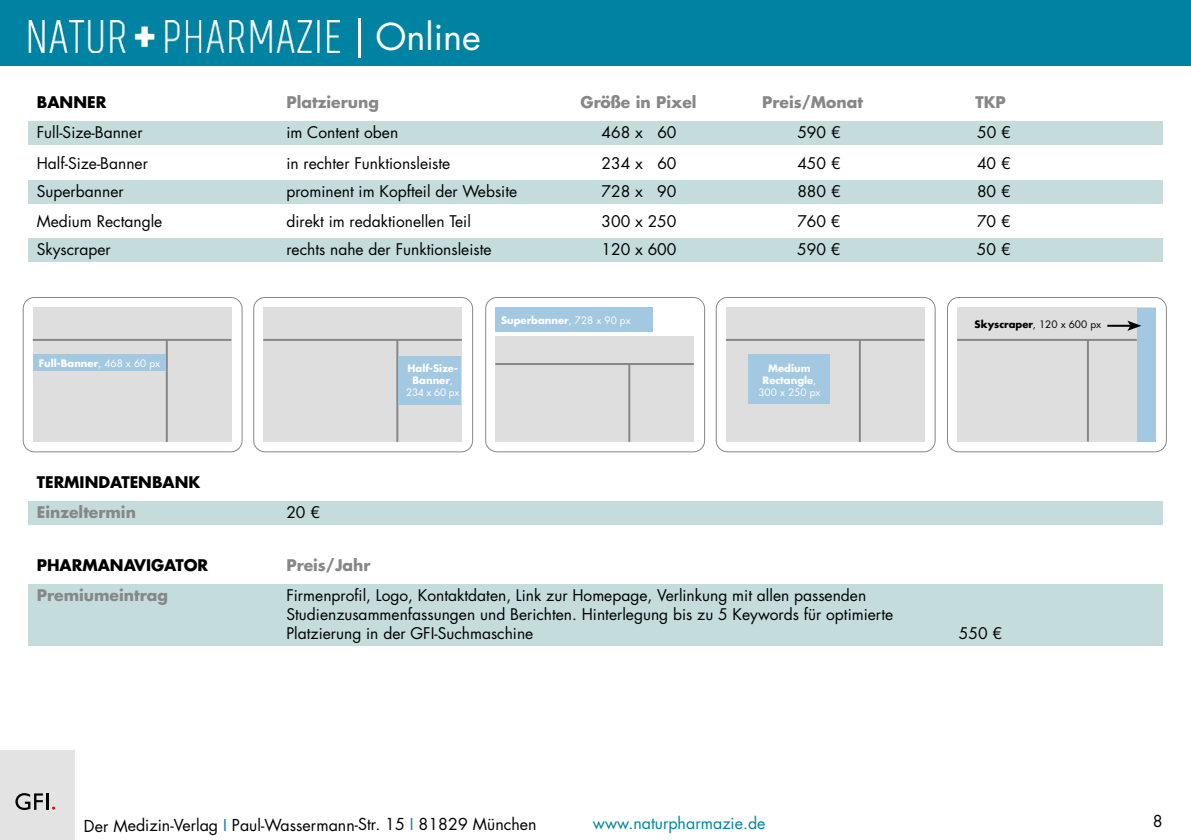
<style>
.page{position:relative;width:1191px;height:840px;background:#fff}
.page>*{position:absolute;margin:0;border:0;box-sizing:border-box;transform-origin:0 0}
.t1{font:36px "Futura Std";color:#fff}
.t2{font:16px "Futura Std";letter-spacing:-.005em;color:#000}
.t3{font:16px "Futura Std";letter-spacing:-.005em;color:#0083a3}
.t4{font:15.6px/18.8px "Futura Std";color:#000}
.t5{font:700 15.6px "Futura Std";color:#878787}
.t6{font:700 15.6px "Futura Std";color:#000}
.t7{font:700 10px/12px "Futura Std";color:#fff;text-align:center}
.t8{font:700 10px "Futura Std";color:#000}
.s1{font-weight:400}
.s2{color:#0083a3}
</style>
<div class="page">
<div style="left:0;top:0;width:1191px;height:66px;background:#0083a3"></div>
<div style="left:0;top:749px;width:75px;height:90px;background:#e3e3e3"></div>
<svg style="left:15px;top:793px;width:28px;height:16px"></svg>
<hr style="left:46px;top:792px;width:3px;height:17px;background:#000">
<img style="left:28px;top:21px;width:312px;height:31px">
<hr style="left:358px;top:18px;width:3px;height:40px;background:#fff">
<div style="left:947px;top:297px;width:219px;height:155px;border:1px solid #878787;border-radius:11px"></div>
<div style="left:715px;top:297px;width:220px;height:155px;border:1px solid #878787;border-radius:11px"></div>
<div style="left:485px;top:297px;width:220px;height:155px;border:1px solid #878787;border-radius:11px"></div>
<div style="left:253px;top:297px;width:220px;height:155px;border:1px solid #878787;border-radius:11px"></div>
<div style="left:28px;top:121px;width:1134px;height:24px;background:#c4dcdc"></div>
<div style="left:28px;top:180px;width:1134px;height:23px;background:#c4dcdc"></div>
<div style="left:28px;top:238px;width:1134px;height:24px;background:#c4dcdc"></div>
<div style="left:28px;top:501px;width:1134px;height:23px;background:#c4dcdc"></div>
<div style="left:28px;top:584px;width:1134px;height:61px;background:#c4dcdc"></div>
<div style="left:33px;top:307px;width:198px;height:134px;background:#dedede"></div>
<hr style="left:33px;top:339px;width:198px;height:2px;background:#878787">
<hr style="left:166px;top:339px;width:2px;height:102px;background:#878787">
<div style="left:33px;top:354px;width:133px;height:17px;background:#a3c8e2"></div>
<div style="left:23px;top:297px;width:220px;height:155px;border:1px solid #878787;border-radius:11px"></div>
<div style="left:263px;top:307px;width:199px;height:134px;background:#dedede"></div>
<hr style="left:263px;top:339px;width:199px;height:2px;background:#878787">
<hr style="left:396px;top:339px;width:2px;height:102px;background:#878787">
<div style="left:399px;top:356px;width:62px;height:48px;background:#a3c8e2"></div>
<div style="left:495px;top:336px;width:199px;height:105px;background:#dedede"></div>
<hr style="left:495px;top:363px;width:199px;height:2px;background:#878787">
<hr style="left:628px;top:363px;width:2px;height:78px;background:#878787">
<div style="left:495px;top:308px;width:158px;height:24px;background:#a3c8e2"></div>
<div style="left:726px;top:307px;width:198px;height:134px;background:#dedede"></div>
<hr style="left:726px;top:339px;width:198px;height:2px;background:#878787">
<hr style="left:859px;top:339px;width:2px;height:102px;background:#878787">
<div style="left:748px;top:354px;width:82px;height:50px;background:#a3c8e2"></div>
<div style="left:957px;top:307px;width:198px;height:134px;background:#dedede"></div>
<hr style="left:957px;top:339px;width:179px;height:2px;background:#878787">
<hr style="left:1087px;top:339px;width:2px;height:102px;background:#878787">
<div style="left:1137px;top:308px;width:18px;height:133px;background:#a3c8e2"></div>
<hr style="left:1107px;top:324px;width:23px;height:2px;background:#000">
<svg style="left:1127px;top:320px;width:14px;height:11px"></svg>
<h1 class="t1" style="left:375px;top:13px;width:107px">Online</h1>
<p class="t6" style="left:37px;top:92px;width:71px">BANNER</p>
<p class="t5" style="left:286px;top:92px;width:94px">Platzierung</p>
<p class="t5" style="left:580px;top:92px;width:118px">Größe in Pixel</p>
<p class="t5" style="left:762px;top:92px;width:102px">Preis/Monat</p>
<p class="t5" style="left:975px;top:92px;width:32px">TKP</p>
<p class="t4" style="left:37px;top:123px;width:107px">Full-Size-Banner</p>
<p class="t4" style="left:286px;top:123px;width:113px">im Content oben</p>
<p class="t4" style="left:601px;top:123px;width:77px">468 x 60</p>
<p class="t4" style="left:797px;top:123px;width:45px">590 €</p>
<p class="t4" style="left:977px;top:123px;width:35px">50 €</p>
<p class="t4" style="left:37px;top:153px;width:113px">Half-Size-Banner</p>
<p class="t4" style="left:286px;top:153px;width:165px">in rechter Funktionsleiste</p>
<p class="t4" style="left:601px;top:153px;width:77px">234 x 60</p>
<p class="t4" style="left:797px;top:153px;width:45px">450 €</p>
<p class="t4" style="left:977px;top:153px;width:35px">40 €</p>
<p class="t4" style="left:37px;top:182px;width:88px">Superbanner</p>
<p class="t4" style="left:286px;top:182px;width:232px">prominent im Kopfteil der Website</p>
<p class="t4" style="left:601px;top:182px;width:77px">728 x 90</p>
<p class="t4" style="left:797px;top:182px;width:45px">880 €</p>
<p class="t4" style="left:977px;top:182px;width:35px">80 €</p>
<p class="t4" style="left:37px;top:212px;width:127px">Medium Rectangle</p>
<p class="t4" style="left:286px;top:212px;width:186px">direkt im redaktionellen Teil</p>
<p class="t4" style="left:601px;top:212px;width:77px">300 x 250</p>
<p class="t4" style="left:797px;top:212px;width:45px">760 €</p>
<p class="t4" style="left:977px;top:212px;width:35px">70 €</p>
<p class="t4" style="left:37px;top:240px;width:76px">Skyscraper</p>
<p class="t4" style="left:286px;top:240px;width:207px">rechts nahe der Funktionsleiste</p>
<p class="t4" style="left:601px;top:240px;width:77px">120 x 600</p>
<p class="t4" style="left:797px;top:240px;width:45px">590 €</p>
<p class="t4" style="left:977px;top:240px;width:35px">50 €</p>
<p class="t7" style="left:39px;top:357px;width:123px">Full-Banner<span class="s1">, 468 x 60 px</span></p>
<p class="t7" style="left:406px;top:362px;width:55px">Half-Size-<br>Banner<span class="s1">,<br>234 x 60 px</span></p>
<p class="t6" style="left:37px;top:471px;width:165px">TERMINDATENBANK</p>
<p class="t5" style="left:37px;top:502px;width:101px">Einzeltermin</p>
<p class="t4" style="left:286px;top:503px;width:35px">20 €</p>
<p class="t7" style="left:501px;top:314px;width:131px">Superbanner<span class="s1">, 728 x 90 px</span></p>
<p class="t7" style="left:758px;top:361px;width:63px">Medium<br>Rectangle<span class="s1">,<br>300 x 250 px</span></p>
<p class="t6" style="left:37px;top:554px;width:173px">PHARMANAVIGATOR</p>
<p class="t5" style="left:286px;top:554px;width:86px">Preis/Jahr</p>
<p class="t5" style="left:37px;top:584px;width:133px">Premiumeintrag</p>
<p class="t4" style="left:286px;top:586px;width:608px">Firmenprofil, Logo, Kontaktdaten, Link zur Homepage, Verlinkung mit allen passenden<br>Studienzusammenfassungen und Berichten. Hinterlegung bis zu 5 Keywords für optimierte<br>Platzierung in der GFI-Suchmaschine</p>
<p class="t8" style="left:974px;top:317px;width:128px">Skyscraper<span class="s1">, 120 x 600 px</span></p>
<p class="t4" style="left:959px;top:623px;width:45px">550 €</p>
<p class="t2" style="left:84px;top:814px;width:454px">Der Medizin-Verlag <span class="s2">I</span> Paul-Wassermann-Str. 15 <span class="s2">I</span> 81829 München</p>
<p class="t3" style="left:593px;top:812px;width:174px">www.naturpharmazie.de</p>
<p class="t2" style="left:1152px;top:810px;width:11px">8</p>
</div>
